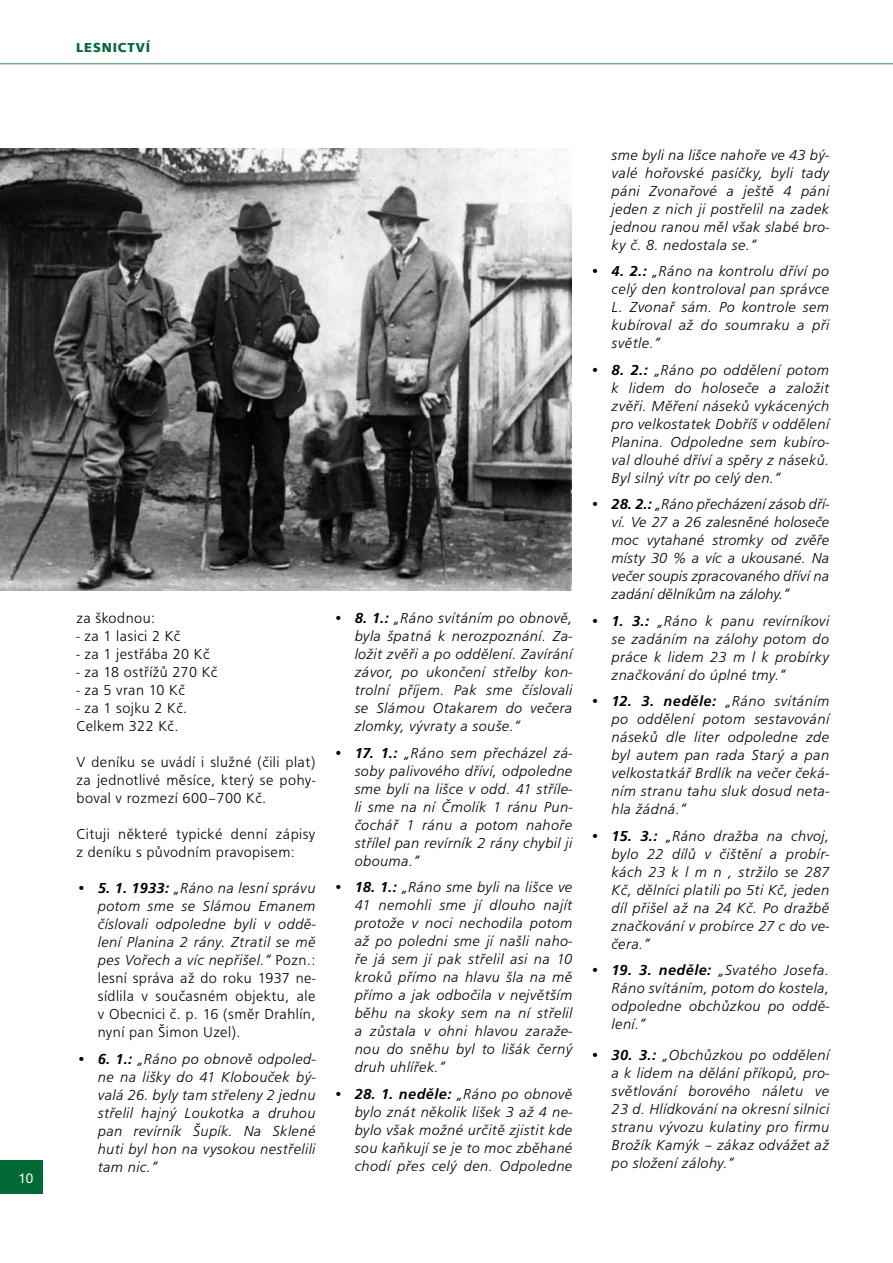
<style>
.page{position:relative;width:893px;height:1263px;background:#fff}
.page>*{position:absolute;margin:0;border:0;box-sizing:border-box;transform-origin:0 0}
.t1{font:italic 300 15px/18px "F015 TOT";letter-spacing:.03em;color:#000;text-align:justify}
.t2{font:300 15px/18px "F015 TOT";letter-spacing:.03em;color:#000}
.t3{font:700 13.5px "F015 TOT";letter-spacing:.065em;color:#006935}
.t4{font:13.5px "Helvetica Neue LT Pro";color:#fff}
.s1{font-style:normal}
.s2{font-weight:500}
</style>
<div class="page">
<hr style="left:0;top:63px;width:893px;height:1px;background:#78ab8b">
<div style="left:0;top:1160px;width:42px;height:34px;background:#006935"></div>
<img style="left:0;top:149px;width:572px;height:441px">
<p class="t4" style="left:18px;top:1170px;width:16px">10</p>
<p class="t3" style="left:76px;top:40px;width:76px">LESNICTVÍ</p>
<p class="t2" style="left:77px;top:609px;width:80px">za škodnou:</p>
<p class="t2" style="left:77px;top:627px;width:105px">- za 1 lasici 2 Kč</p>
<p class="t2" style="left:77px;top:645px;width:134px">- za 1 jestřába 20 Kč</p>
<p class="t2" style="left:77px;top:663px;width:142px">- za 18 ostřížů 270 Kč</p>
<p class="t2" style="left:77px;top:681px;width:110px">- za 5 vran 10 Kč</p>
<p class="t2" style="left:77px;top:699px;width:112px">- za 1 sojku 2 Kč.<br>Celkem 322 Kč.</p>
<p class="t2" style="left:77px;top:753px;width:240px;text-align:justify">V deníku se uvádí i služné (čili plat) za jednotlivé měsíce, který se pohy&shy;boval v rozmezí 600–700 Kč.</p>
<p class="t2" style="left:77px;top:825px;width:240px">Cituji některé typické denní zápisy z deníku s původním pravopisem:</p>
<p class="t1" style="left:98px;top:879px;width:219px;text-indent:-21px"><span class="s1">•</span> <span class="s2">5. 1. 1933:</span> „Ráno na lesní správu potom sme se Slámou Emanem číslovali odpoledne byli v oddě&shy;lení Planina 2 rány. Ztratil se mě pes Vořech a víc nepřišel.“ <span class="s1">Pozn.: lesní správa až do roku 1937 ne&shy;sídlila v současném objektu, ale v Obecnici č. p. 16 (směr Drahlín, nyní pan Šimon Uzel).</span></p>
<p class="t1" style="left:98px;top:1050px;width:219px;text-indent:-21px"><span class="s1">•</span> <span class="s2">6. 1.:</span> „Ráno po obnově odpoled&shy;ne na lišky do 41 Klobouček bý&shy;valá 26. byly tam střeleny 2 jednu střelil hajný Loukotka a druhou pan revírník Šupík. Na Sklené huti byl hon na vysokou nestřelili tam nic.“</p>
<p class="t1" style="left:355px;top:609px;width:219px;text-indent:-21px"><span class="s1">•</span> <span class="s2">8. 1.:</span> „Ráno svítáním po obnově, byla špatná k nerozpoznání. Za&shy;ložit zvěři a po oddělení. Zavírání závor, po ukončení střelby kon&shy;trolní příjem. Pak sme číslovali se Slámou Otakarem do večera zlomky, vývraty a souše.“</p>
<p class="t1" style="left:355px;top:744px;width:219px;text-indent:-21px"><span class="s1">•</span> <span class="s2">17. 1.:</span> „Ráno sem přecházel zá&shy;soby palivového dříví, odpoledne sme byli na lišce v odd. 41 stříle&shy;li sme na ní Čmolík 1 ránu Pun&shy;čochář 1 ránu a potom nahoře střílel pan revírník 2 rány chybil ji obouma.“</p>
<p class="t1" style="left:355px;top:878px;width:219px;text-indent:-21px"><span class="s1">•</span> <span class="s2">18. 1.:</span> „Ráno sme byli na lišce ve 41 nemohli sme jí dlouho najít protože v noci nechodila potom až po poledni sme jí našli naho&shy;ře já sem jí pak střelil asi na 10 kroků přímo na hlavu šla na mě přímo a jak odbočila v největším běhu na skoky sem na ní střelil a zůstala v ohni hlavou zaraže&shy;nou do sněhu byl to lišák černý druh uhlířek.“</p>
<p class="t1" style="left:355px;top:1085px;width:219px;text-indent:-21px"><span class="s1">•</span> <span class="s2">28. 1. neděle:</span> „Ráno po obnově bylo znát několik lišek 3 až 4 ne&shy;bylo však možné určitě zjistit kde sou kaňkují se je to moc zběhané chodí přes celý den. Odpoledne</p>
<p class="t1" style="left:612px;top:146px;width:219px">sme byli na lišce nahoře ve 43 bý&shy;valé hořovské pasíčky, byli tady páni Zvonařové a ještě 4 páni jeden z nich ji postřelil na zadek jednou ranou měl však slabé bro&shy;ky č. 8. nedostala se.“</p>
<p class="t1" style="left:612px;top:262px;width:219px;text-indent:-21px"><span class="s1">•</span> <span class="s2">4. 2.:</span> „Ráno na kontrolu dříví po celý den kontroloval pan správce L. Zvonař sám. Po kontrole sem kubíroval až do soumraku a při světle.“</p>
<p class="t1" style="left:612px;top:361px;width:219px;text-indent:-21px"><span class="s1">•</span> <span class="s2">8. 2.:</span> „Ráno po oddělení potom k lidem do holoseče a založit zvěři. Měření náseků vykácených pro velkostatek Dobříš v oddělení Planina. Odpoledne sem kubíro&shy;val dlouhé dříví a spěry z náseků.<br>Byl silný vítr po celý den.“</p>
<p class="t1" style="left:612px;top:495px;width:219px;text-indent:-21px"><span class="s1">•</span> <span class="s2">28. 2.:</span> „Ráno přecházení zásob dří&shy;ví. Ve 27 a 26 zalesněné holoseče moc vytahané stromky od zvěře místy 30 % a víc a ukousané. Na večer soupis zpracovaného dříví na zadání dělníkům na zálohy.“</p>
<p class="t1" style="left:612px;top:612px;width:219px;text-indent:-21px"><span class="s1">•</span> <span class="s2">1. 3.:</span> „Ráno k panu revírníkovi se zadáním na zálohy potom do práce k lidem 23 m l k probírky značkování do úplné tmy.“</p>
<p class="t1" style="left:612px;top:692px;width:219px;text-indent:-21px"><span class="s1">•</span> <span class="s2">12. 3. neděle:</span> „Ráno svítáním po oddělení potom sestavování náseků dle liter odpoledne zde byl autem pan rada Starý a pan velkostatkář Brdlík na večer čeká&shy;ním stranu tahu sluk dosud neta&shy;hla žádná.“</p>
<p class="t1" style="left:612px;top:827px;width:219px;text-indent:-21px"><span class="s1">•</span> <span class="s2">15. 3.:</span> „Ráno dražba na chvoj, bylo 22 dílů v čištění a probír&shy;kách 23 k l m n , stržilo se 287<br>Kč, dělníci platili po 5ti Kč, jeden díl přišel až na 24 Kč. Po dražbě značkování v probírce 27 c do ve&shy;čera.“</p>
<p class="t1" style="left:612px;top:961px;width:219px;text-indent:-21px"><span class="s1">•</span> <span class="s2">19. 3. neděle:</span> „Svatého Josefa.<br>Ráno svítáním, potom do kostela, odpoledne obchůzkou po oddě&shy;lení.“</p>
<p class="t1" style="left:612px;top:1046px;width:219px;text-indent:-21px"><span class="s1">•</span> <span class="s2">30. 3.:</span> „Obchůzkou po oddělení a k lidem na dělání příkopů, pro&shy;světlování borového náletu ve 23 d. Hlídkování na okresní silnici stranu vývozu kulatiny pro firmu Brožík Kamýk – zákaz odvážet až po složení zálohy.“</p>
</div>
